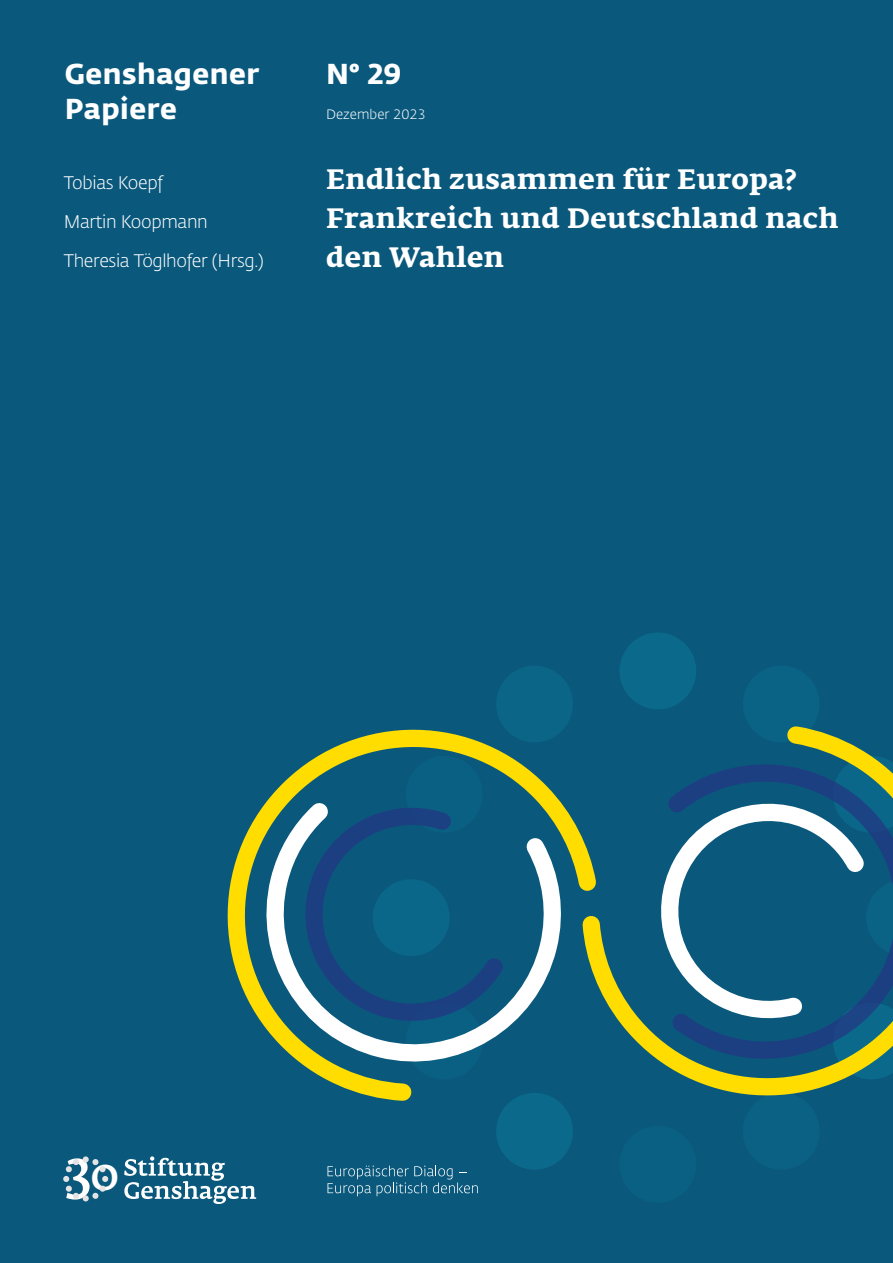
<style>
.page{position:relative;width:893px;height:1263px;background:#0a597d}
.page>*{position:absolute;margin:0;border:0;box-sizing:border-box;transform-origin:0 0}
.t1{font:56.55px "Fedra Serif A Pro";color:#fff;scale:.95 1}
.t2{font:700 28.5px/34.5px "Fedra Sans Std";letter-spacing:.02em;color:#fff}
.t3{font:700 27.75px/39px "Fedra Serif A Std";letter-spacing:.02em;color:#fff}
.t4{font:300 18px/39px "Fedra Sans Std";letter-spacing:-.02em;color:#fff}
.t5{font:300 13.5px "Fedra Sans Std";color:#fff}
.s1{font-size:45.6px}
</style>
<div class="page">
<div style="left:619px;top:632px;width:77px;height:77px;background:#0b6a8b;border-radius:50%"></div>
<div style="left:619px;top:1126px;width:77px;height:77px;background:#0a6083;border-radius:50%"></div>
<svg style="left:496px;top:1110px;width:77px;height:60px"></svg>
<svg style="left:498px;top:666px;width:74px;height:30px"></svg>
<svg style="left:227px;top:696px;width:346px;height:414px"></svg>
<svg style="left:261px;top:787px;width:296px;height:280px"></svg>
<svg style="left:304px;top:754px;width:200px;height:327px"></svg>
<svg style="left:573px;top:726px;width:320px;height:370px"></svg>
<svg style="left:667px;top:763px;width:226px;height:297px"></svg>
<svg style="left:651px;top:793px;width:228px;height:226px"></svg>
<svg style="left:327px;top:1165px;width:151px;height:31px"></svg>
<svg style="left:63px;top:1156px;width:45px;height:45px"></svg>
<svg style="left:124px;top:1156px;width:132px;height:48px"></svg>
<p class="t2" style="left:65px;top:57px;width:196px">Genshagener<br>Papiere</p>
<p class="t2" style="left:326px;top:57px;width:76px">N° 29</p>
<p class="t5" style="left:326px;top:106px;width:101px">Dezember 2023</p>
<p class="t4" style="left:64px;top:163px;width:202px">Tobias Koepf<br>Martin Koopmann<br>Theresia Töglhofer (Hrsg.)</p>
<p class="t3" style="left:326px;top:161px;width:514px">Endlich zusammen für Europa?<br>Frankreich und Deutschland nach den Wahlen</p>
<h1 class="t1" style="left:65px;top:1135px;width:58px">3<span class="s1">0</span></h1>
</div>
